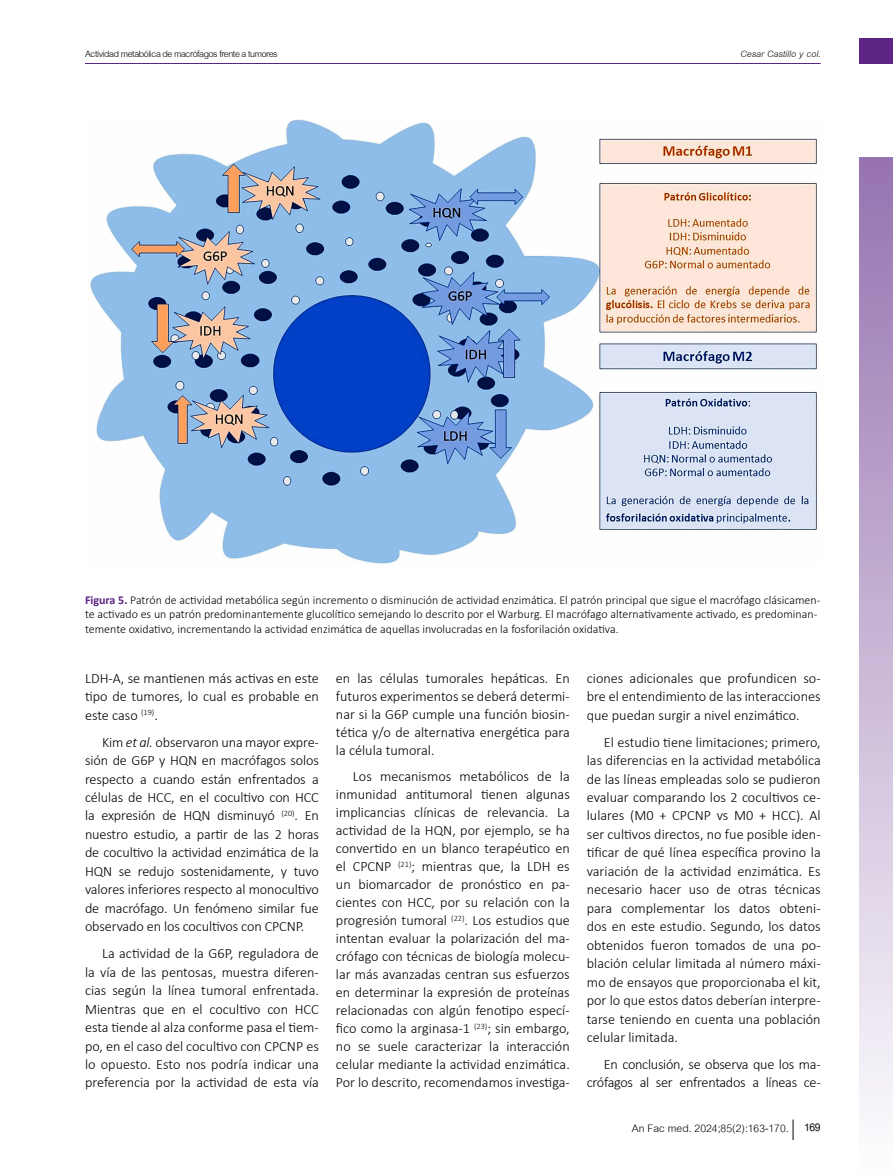
<style>
.page{position:relative;width:893px;height:1174px;background:#fff}
.page>*{position:absolute;margin:0;border:0;box-sizing:border-box;transform-origin:0 0}
.t1{font:15.9px "Cordia UPC";color:#000}
.t2{font:300 14.25px/18.5px "Calibri";color:#000;text-align:justify}
.t3{font:300 14.25px/18.5px "Calibri";letter-spacing:-.02em;color:#000;text-align:right}
.t4{font:13.5px "Cordia UPC";letter-spacing:-.03em;color:#000}
.t5{font:italic 13.5px "Cordia UPC";color:#000}
.t6{font:300 12px/14.4px "Calibri";color:#000}
.s1{font-weight:700;color:#5c2483}
.s2{font-style:italic}
.s3{font-size:15.75px}
.s4{font-weight:700;font-size:15.75px}
</style>
<div class="page">
<div style="left:859px;top:157px;width:34px;height:1017px;background:linear-gradient(to bottom,#9673b0,#fefdfe)"></div>
<div style="left:859px;top:38px;width:34px;height:26px;background:#5c2483"></div>
<hr style="left:85px;top:63px;width:736px;height:1px;background:#5c2483">
<svg style="left:793px;top:1119px;width:1px;height:21px"></svg>
<img style="left:90px;top:119px;width:728px;height:445px">
<p class="t4" style="left:85px;top:45px;width:194px">Actividad metabólica de macrófagos frente a tumores</p>
<p class="t5" style="left:740px;top:45px;width:82px">Cesar Castillo y col.</p>
<p class="t6" style="left:85px;top:592px;width:737px"><span class="s1">Figura 5.</span> Patrón de actividad metabólica según incremento o disminución de actividad enzimática. El patrón principal que sigue el macrófago clásicamen&shy;te activado es un patrón predominantemente glucolítico semejando lo descrito por el Warburg. El macrófago alternativamente activado, es predominan&shy;temente oxidativo, incrementando la actividad enzimática de aquellas involucradas en la fosforilación oxidativa.</p>
<p class="t2" style="left:85px;top:668px;width:235px">LDH-A, se mantienen más activas en este tipo de tumores, lo cual es probable en este caso <sup>(19)</sup>.</p>
<p class="t2" style="left:85px;top:732px;width:235px;text-indent:17px">Kim <span class="s2">et al.</span> observaron una mayor expre&shy;sión de G6P y HQN en macrófagos solos respecto a cuando están enfrentados a células de HCC, en el cocultivo con HCC la expresión de HQN disminuyó <sup>(20)</sup>. En nuestro estudio, a partir de las 2 horas de cocultivo la actividad enzimática de la HQN se redujo sostenidamente, y tuvo valores inferiores respecto al monocultivo de macrófago. Un fenómeno similar fue observado en los cocultivos con CPCNP.</p>
<p class="t2" style="left:85px;top:944px;width:235px;text-indent:17px">La actividad de la G6P, reguladora de la vía de las pentosas, muestra diferen&shy;cias según la línea tumoral enfrentada.<br>Mientras que en el cocultivo con HCC esta tiende al alza conforme pasa el tiem&shy;po, en el caso del cocultivo con CPCNP es lo opuesto. Esto nos podría indicar una preferencia por la actividad de esta vía</p>
<p class="t2" style="left:336px;top:669px;width:235px;line-height:18px">en las células tumorales hepáticas. En futuros experimentos se deberá determi&shy;nar si la G6P cumple una función biosin&shy;tética y/o de alternativa energética para la célula tumoral.</p>
<p class="t2" style="left:336px;top:767px;width:235px;line-height:18px;text-indent:17px">Los mecanismos metabólicos de la inmunidad antitumoral tienen algunas implicancias clínicas de relevancia. La actividad de la HQN, por ejemplo, se ha convertido en un blanco terapéutico en el CPCNP <sup>(21)</sup>; mientras que, la LDH es un biomarcador de pronóstico en pa&shy;cientes con HCC, por su relación con la progresión tumoral <sup>(22)</sup>. Los estudios que intentan evaluar la polarización del ma&shy;crófago con técnicas de biología molecu&shy;lar más avanzadas centran sus esfuerzos en determinar la expresión de proteínas relacionadas con algún fenotipo especí&shy;fico como la arginasa-1 <sup>(23)</sup>; sin embargo, no se suele caracterizar la interacción celular mediante la actividad enzimática.<br>Por lo descrito, recomendamos investiga-</p>
<p class="t2" style="left:587px;top:668px;width:235px">ciones adicionales que profundicen so&shy;bre el entendimiento de las interacciones que puedan surgir a nivel enzimático.</p>
<p class="t2" style="left:587px;top:732px;width:235px;text-indent:17px">El estudio tiene limitaciones; primero, las diferencias en la actividad metabólica de las líneas empleadas solo se pudieron evaluar comparando los 2 cocultivos ce&shy;lulares (M0 + CPCNP vs M0 + HCC). Al ser cultivos directos, no fue posible iden&shy;tificar de qué línea específica provino la variación de la actividad enzimática. Es necesario hacer uso de otras técnicas para complementar los datos obteni&shy;dos en este estudio. Segundo, los datos obtenidos fueron tomados de una po&shy;blación celular limitada al número máxi&shy;mo de ensayos que proporcionaba el kit, por lo que estos datos deberían interpre&shy;tarse teniendo en cuenta una población celular limitada.</p>
<p class="t3" style="left:587px;top:1054px;width:235px">En conclusión, se observa que los ma&shy;crófagos al ser enfrentados a líneas ce-</p>
<p class="t1" style="left:632px;top:1117px;width:190px">An Fac med. 2024;85(2)<span class="s3">:163-170.</span> <span class="s4">169</span></p>
</div>
